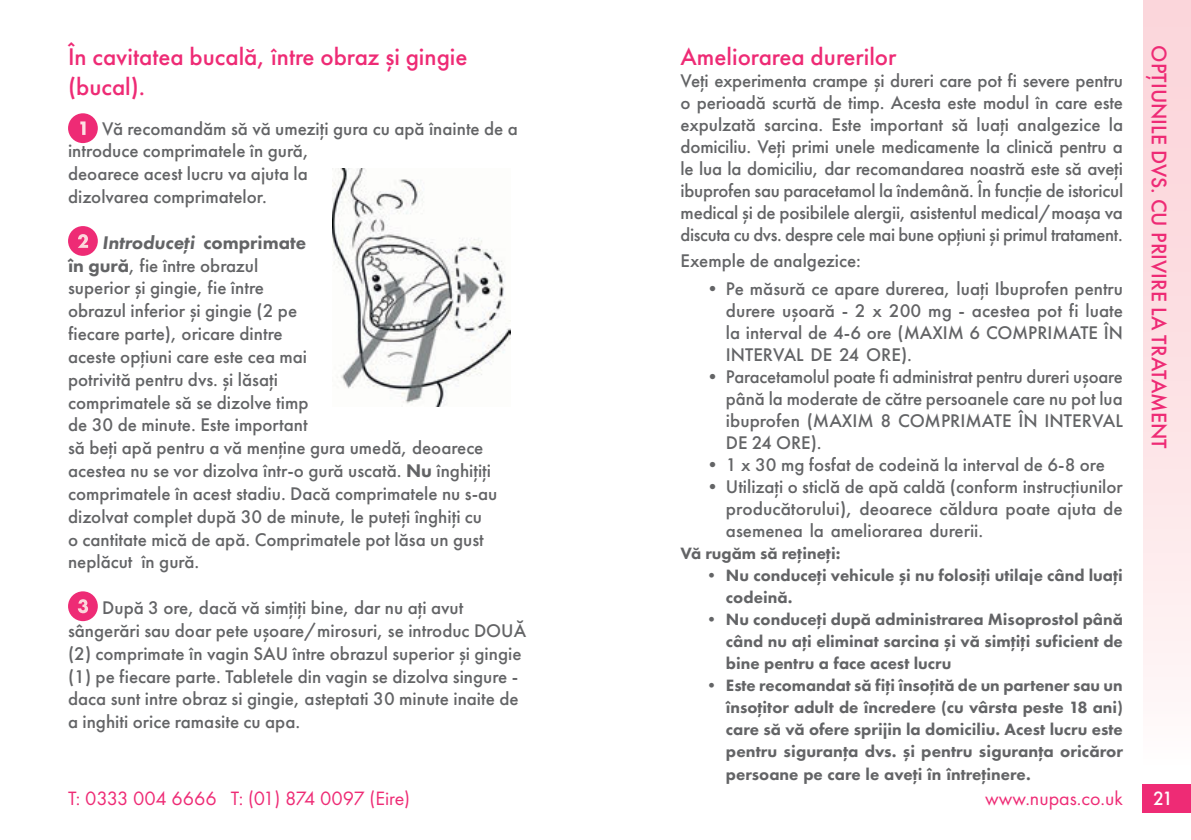
<style>
.page{position:relative;width:1191px;height:840px;background:#fff}
.page>*{position:absolute;margin:0;border:0;box-sizing:border-box;transform-origin:0 0}
.t1{font:500 25px/30px "Futura PT";color:#ee2b75}
.t2{font:500 22px "Futura PT";color:#ee2b75}
.t3{font:20px "Futura PT";color:#ee2b75}
.t4{font:500 20px "Futura PT";color:#fff}
.t5{font:500 19px/22.8px "Futura PT";color:#636466;text-align:justify}
.t6{font:800 17px/22.2px "Futura PT";color:#636466;text-align:justify}
.s1{font-weight:800;font-style:italic}
.s2{font-weight:800}
.s3{font-weight:500}
</style>
<div class="page">
<div style="left:1143px;top:0;width:48px;height:770px;background:linear-gradient(to bottom,#fbd1d6,#fff8f8)"></div>
<div style="left:1142px;top:783px;width:49px;height:29px;background:#ee2b75"></div>
<img style="left:333px;top:168px;width:177px;height:238px">
<div style="left:68px;top:113px;width:30px;height:30px;background:#ee2b75;border-radius:50%"></div>
<svg style="left:80px;top:121px;width:6px;height:14px"></svg>
<div style="left:68px;top:226px;width:30px;height:30px;background:#ee2b75;border-radius:50%"></div>
<svg style="left:78px;top:234px;width:10px;height:14px"></svg>
<div style="left:68px;top:591px;width:30px;height:29px;background:#ee2b75;border-radius:50%"></div>
<svg style="left:78px;top:599px;width:10px;height:14px"></svg>
<h1 class="t1" style="left:68px;top:41px;width:401px">În cavitatea bucală, între obraz şi gingie (bucal).</h1>
<p class="t5" style="left:68px;top:117px;width:451px;text-align:left;text-indent:34px">Vă recomandăm să vă umeziţi gura cu apă înainte de a introduce comprimatele în gură,<br>deoarece acest lucru va ajuta la<br>dizolvarea comprimatelor.</p>
<p class="t5" style="left:68px;top:231px;width:431px;text-align:left;text-indent:34px"><span class="s1">Introduceți</span> <span class="s2">comprimate<br>în gură</span>, fie între obrazul<br>superior şi gingie, fie între<br>obrazul inferior şi gingie (2 pe<br>fiecare parte), oricare dintre<br>aceste opţiuni care este cea mai<br>potrivită pentru dvs. şi lăsaţi<br>comprimatele să se dizolve timp<br>de 30 de minute. Este important<br>să beţi apă pentru a vă menţine gura umedă, deoarece acestea nu se vor dizolva într-o gură uscată. <span class="s2">Nu</span> înghiţiţi comprimatele în acest stadiu. Dacă comprimatele nu s-au dizolvat complet după 30 de minute, le puteţi înghiţi cu<br>o cantitate mică de apă. Comprimatele pot lăsa un gust neplăcut în gură.</p>
<p class="t5" style="left:68px;top:596px;width:459px;text-align:left;text-indent:34px">După 3 ore, dacă vă simţiţi bine, dar nu aţi avut sângerări sau doar pete uşoare/mirosuri, se introduc DOUĂ (2) comprimate în vagin SAU între obrazul superior şi gingie (1) pe fiecare parte. Tabletele din vagin se dizolva singure - daca sunt intre obraz si gingie, asteptati 30 minute inaite de a inghiti orice ramasite cu apa.</p>
<h1 class="t1" style="left:680px;top:41px;width:217px">Ameliorarea durerilor</h1>
<p class="t5" style="left:680px;top:69px;width:444px;line-height:22px">Veţi experimenta crampe şi dureri care pot fi severe pentru o perioadă scurtă de timp. Acesta este modul în care este expulzată sarcina. Este important să luaţi analgezice la domiciliu. Veţi primi unele medicamente la clinică pentru a le lua la domiciliu, dar recomandarea noastră este să aveţi ibuprofen sau paracetamol la îndemână. În funcţie de istoricul medical şi de posibilele alergii, asistentul medical/moaşa va discuta cu dvs. despre cele mai bune opţiuni şi primul tratament.</p>
<p class="t5" style="left:680px;top:249px;width:182px">Exemple de analgezice:</p>
<p class="t5" style="left:726px;top:277px;width:399px;line-height:22px;text-indent:-23px">• Pe măsură ce apare durerea, luaţi Ibuprofen pentru durere uşoară - 2 x 200 mg - acestea pot fi luate la interval de 4-6 ore (MAXIM 6 COMPRIMATE ÎN INTERVAL DE 24 ORE).</p>
<p class="t5" style="left:726px;top:365px;width:398px;line-height:22px;text-indent:-23px">• Paracetamolul poate fi administrat pentru dureri uşoare până la moderate de către persoanele care nu pot lua ibuprofen (MAXIM 8 COMPRIMATE ÎN INTERVAL DE 24 ORE).</p>
<p class="t5" style="left:703px;top:453px;width:403px">• 1 x 30 mg fosfat de codeină la interval de 6-8 ore</p>
<p class="t5" style="left:726px;top:475px;width:398px;line-height:22px;text-indent:-23px">• Utilizaţi o sticlă de apă caldă (conform instrucţiunilor producătorului), deoarece căldura poate ajuta de asemenea la ameliorarea durerii.</p>
<p class="t6" style="left:680px;top:542px;width:161px">Vă rugăm să rețineți:</p>
<p class="t6" style="left:726px;top:564px;width:398px;text-indent:-23px"><span class="s3">•</span> Nu conduceți vehicule și nu folosiți utilaje când luați codeină.</p>
<p class="t6" style="left:726px;top:608px;width:398px;text-indent:-23px"><span class="s3">•</span> Nu conduceți după administrarea Misoprostol până când nu ați eliminat sarcina și vă simțiți suficient de bine pentru a face acest lucru</p>
<p class="t6" style="left:726px;top:674px;width:399px;text-indent:-23px"><span class="s3">•</span> Este recomandat să fiți însoțită de un partener sau un însoțitor adult de încredere (cu vârsta peste 18 ani) care să vă ofere sprijin la domiciliu. Acest lucru este pentru siguranța dvs. și pentru siguranța oricăror persoane pe care le aveți în întreținere.</p>
<p class="t2" style="left:1172px;top:45px;width:404px;rotate:90deg">OPȚIUNILE DVS. CU PRIVIRE LA TRATAMENT</p>
<p class="t3" style="left:68px;top:790px;width:344px">T: 0333 004 6666 T: (01) 874 0097 (Eire)</p>
<p class="t3" style="left:985px;top:790px;width:139px">www.nupas.co.uk</p>
<p class="t4" style="left:1153px;top:786px;width:22px">21</p>
</div>
